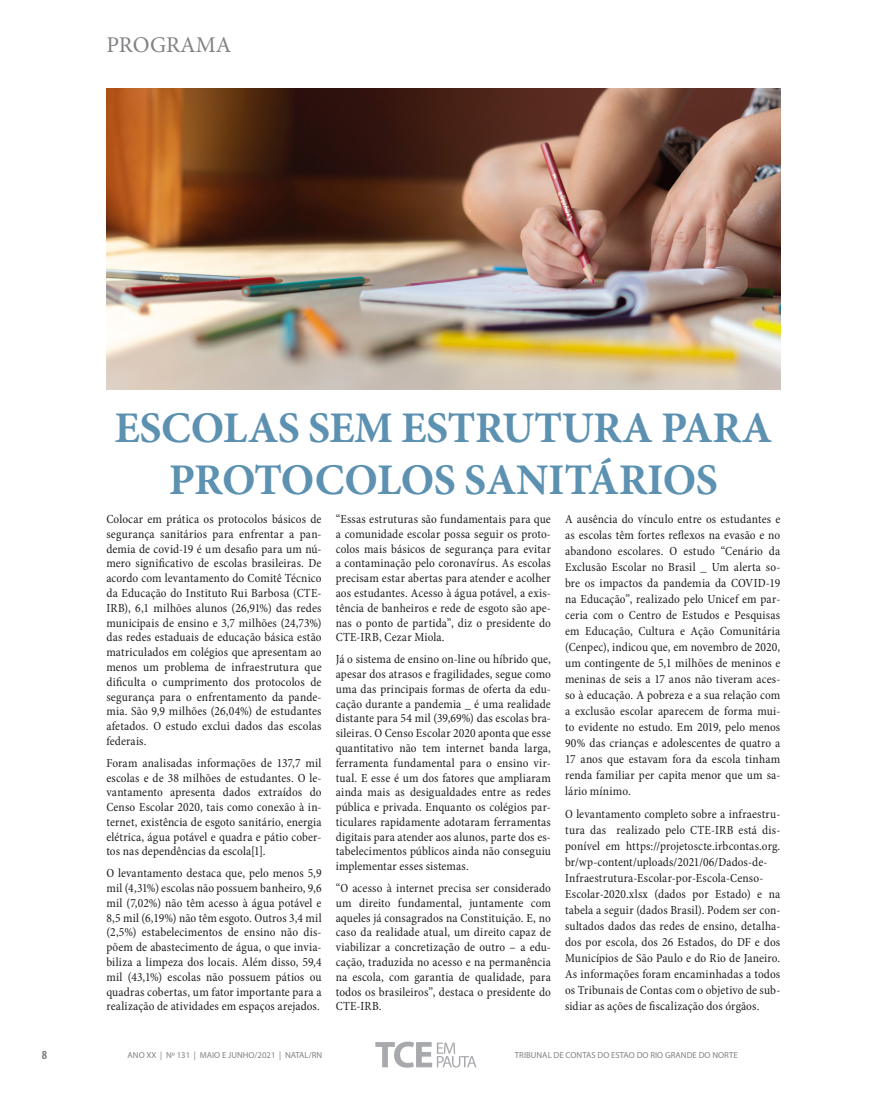
<style>
.page{position:relative;width:869px;height:1099px;background:#fff}
.page>*{position:absolute;margin:0;border:0;box-sizing:border-box;transform-origin:0 0}
.t1{font:700 43.75px/52.5px "Minion Pro";letter-spacing:-.01em;color:#5c91b1;text-align:center}
.t2{font:22.5px "Minion Pro";color:#808285}
.PARÁGRAFO_COMUM{font:condensed 12.5px/14.8px "Minion Pro";letter-spacing:.01em;color:#231f20;text-align:justify}
.t3{font:700 condensed 12.5px "Myriad Pro";color:#808285}
.t4{font:8.75px "Myriad Pro";color:#808285}
</style>
<div class="page">
<svg style="left:375px;top:1041px;width:101px;height:26px"></svg>
<img style="left:106px;top:89px;width:674px;height:301px">
<p class="t2" style="left:106px;top:30px;width:126px">PROGRAMA</p>
<p class="t1" style="left:114px;top:401px;width:659px">ESCOLAS SEM ESTRUTURA PARA<br>PROTOCOLOS SANITÁRIOS</p>
<p class="PARÁGRAFO_COMUM" style="left:106px;top:512px;width:216px">Colocar em prática os protocolos básicos de segurança sanitários para enfrentar a pan&shy;demia de covid-19 é um desafio para um nú&shy;mero significativo de escolas brasileiras. De acordo com levantamento do Comitê Técnico da Educação do Instituto Rui Barbosa (CTE-IRB), 6,1 milhões alunos (26,91%) das redes municipais de ensino e 3,7 milhões (24,73%) das redes estaduais de educação básica estão matriculados em colégios que apresentam ao menos um problema de infraestrutura que dificulta o cumprimento dos protocolos de segurança para o enfrentamento da pande&shy;mia. São 9,9 milhões (26,04%) de estudantes afetados. O estudo exclui dados das escolas federais.</p>
<p class="PARÁGRAFO_COMUM" style="left:106px;top:755px;width:216px">Foram analisadas informações de 137,7 mil escolas e de 38 milhões de estudantes. O le&shy;vantamento apresenta dados extraídos do Censo Escolar 2020, tais como conexão à in&shy;ternet, existência de esgoto sanitário, energia elétrica, água potável e quadra e pátio cober&shy;tos nas dependências da escola[1].</p>
<p class="PARÁGRAFO_COMUM" style="left:106px;top:866px;width:216px">O levantamento destaca que, pelo menos 5,9 mil (4,31%) escolas não possuem banheiro, 9,6 mil (7,02%) não têm acesso à água potável e 8,5 mil (6,19%) não têm esgoto. Outros 3,4 mil (2,5%) estabelecimentos de ensino não dis&shy;põem de abastecimento de água, o que invia&shy;biliza a limpeza dos locais. Além disso, 59,4 mil (43,1%) escolas não possuem pátios ou quadras cobertas, um fator importante para a realização de atividades em espaços arejados.</p>
<p class="PARÁGRAFO_COMUM" style="left:335px;top:512px;width:216px">“Essas estruturas são fundamentais para que a comunidade escolar possa seguir os proto&shy;colos mais básicos de segurança para evitar a contaminação pelo coronavírus. As escolas precisam estar abertas para atender e acolher aos estudantes. Acesso à água potável, a exis&shy;tência de banheiros e rede de esgoto são ape&shy;nas o ponto de partida”, diz o presidente do CTE-IRB, Cezar Miola.</p>
<p class="PARÁGRAFO_COMUM" style="left:335px;top:652px;width:216px">Já o sistema de ensino on-line ou híbrido que, apesar dos atrasos e fragilidades, segue como uma das principais formas de oferta da edu&shy;cação durante a pandemia _ é uma realidade distante para 54 mil (39,69%) das escolas bra&shy;sileiras. O Censo Escolar 2020 aponta que esse quantitativo não tem internet banda larga, ferramenta fundamental para o ensino vir&shy;tual. E esse é um dos fatores que ampliaram ainda mais as desigualdades entre as redes pública e privada. Enquanto os colégios par&shy;ticulares rapidamente adotaram ferramentas digitais para atender aos alunos, parte dos es&shy;tabelecimentos públicos ainda não conseguiu implementar esses sistemas.</p>
<p class="PARÁGRAFO_COMUM" style="left:335px;top:880px;width:216px">“O acesso à internet precisa ser considerado um direito fundamental, juntamente com aqueles já consagrados na Constituição. E, no caso da realidade atual, um direito capaz de viabilizar a concretização de outro – a edu&shy;cação, traduzida no acesso e na permanência na escola, com garantia de qualidade, para todos os brasileiros”, destaca o presidente do CTE-IRB.</p>
<p class="PARÁGRAFO_COMUM" style="left:565px;top:511px;width:216px;line-height:16px">A ausência do vínculo entre os estudantes e as escolas têm fortes reflexos na evasão e no abandono escolares. O estudo “Cenário da Exclusão Escolar no Brasil _ Um alerta so&shy;bre os impactos da pandemia da COVID-19 na Educação”, realizado pelo Unicef em par&shy;ceria com o Centro de Estudos e Pesquisas em Educação, Cultura e Ação Comunitária (Cenpec), indicou que, em novembro de 2020, um contingente de 5,1 milhões de meninos e meninas de seis a 17 anos não tiveram aces&shy;so à educação. A pobreza e a sua relação com a exclusão escolar aparecem de forma mui&shy;to evidente no estudo. Em 2019, pelo menos 90% das crianças e adolescentes de quatro a 17 anos que estavam fora da escola tinham renda familiar per capita menor que um sa&shy;lário mínimo.</p>
<p class="PARÁGRAFO_COMUM" style="left:565px;top:806px;width:216px;line-height:16px;text-align:left">O levantamento completo sobre a infraestru&shy;tura das realizado pelo CTE-IRB está dis&shy;ponível em https://projetoscte.irbcontas.org. br/wp-content/uploads/2021/06/Dados-de-Infraestrutura-Escolar-por-Escola-Censo-Escolar-2020.xlsx (dados por Estado) e na tabela a seguir (dados Brasil). Podem ser con&shy;sultados dados das redes de ensino, detalha&shy;dos por escola, dos 26 Estados, do DF e dos Municípios de São Paulo e do Rio de Janeiro.<br>As informações foram encaminhadas a todos os Tribunais de Contas com o objetivo de sub&shy;sidiar as ações de fiscalização dos órgãos.</p>
<p class="t3" style="left:42px;top:1047px;width:7px">8</p>
<p class="t4" style="left:127px;top:1049px;width:196px">ANO XX | Nº 131 | MAIO E JUNHO/2021 | NATAL/RN</p>
<p class="t4" style="left:514px;top:1049px;width:224px">TRIBUNAL DE CONTAS DO ESTAO DO RIO GRANDE DO NORTE</p>
</div>
